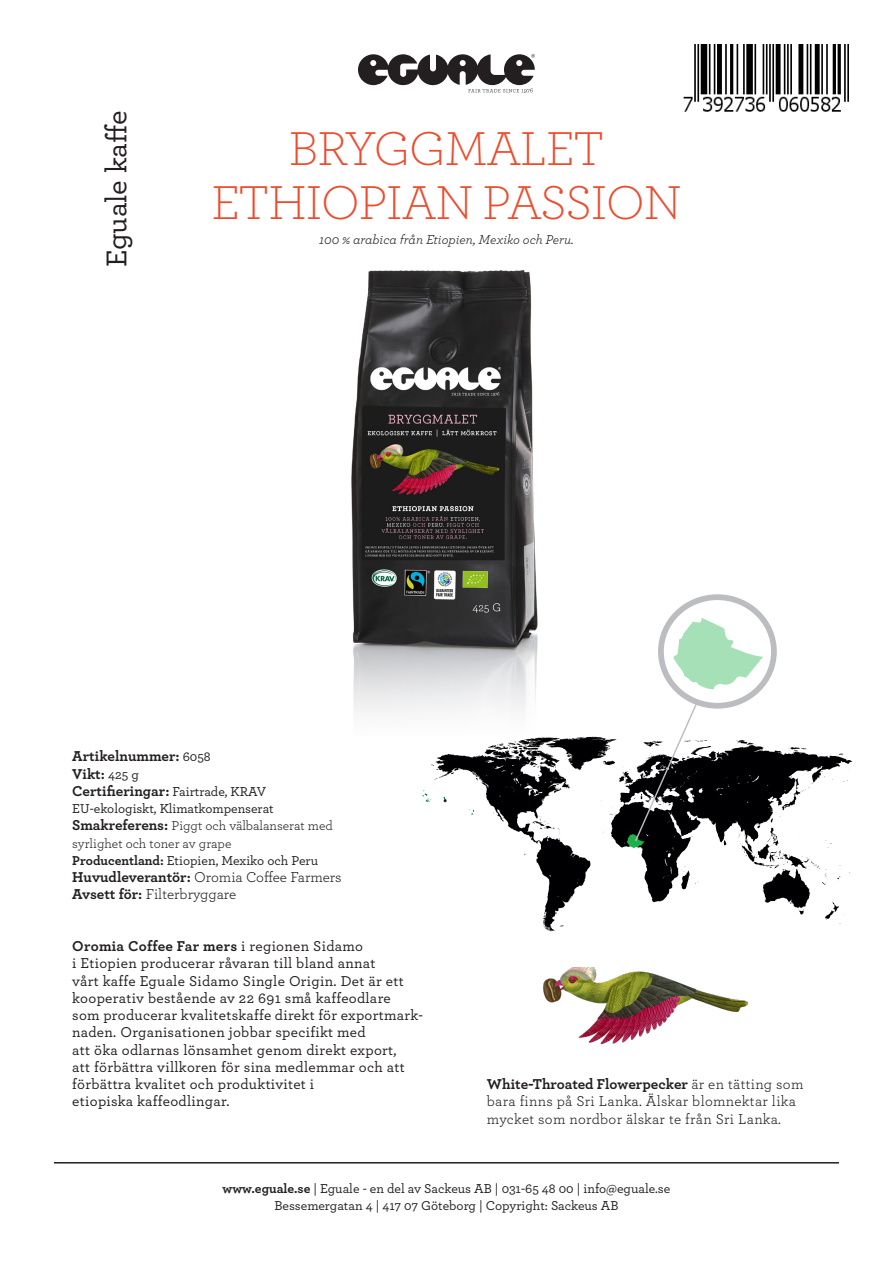
<style>
.page{position:relative;width:893px;height:1263px;background:#fff}
.page>*{position:absolute;margin:0;border:0;box-sizing:border-box;transform-origin:0 0}
.t1{font:300 49.8px/54px "Archer";letter-spacing:-.02em;color:#ed4b2c;text-align:center}
.t2{font:500 30px "Archer";letter-spacing:-.01em;color:#231f20}
.t3{font:500 15px/17.2px "Archer";letter-spacing:.02em;color:#231f20}
.t4{font:15px/17.2px "Archer";letter-spacing:.01em;color:#231f20}
.t5{font:700 15px/17.2px "Archer";color:#231f20}
.t6{font:500 13.5px/17.2px "Archer";color:#231f20}
.t7{font:italic 13.5px "Archer";color:#231f20}
.s1{font-weight:500;font-size:13.5px}
.s2{font-weight:700;font-size:15px}
.s3{font-weight:400}
.s4{font-weight:700}
</style>
<div class="page">
<img style="left:351px;top:270px;width:187px;height:443px">
<svg style="left:358px;top:54px;width:177px;height:39px"></svg>
<hr style="left:54px;top:1162px;width:785px;height:1px;background:#231f20">
<svg style="left:423px;top:790px;width:8px;height:12px"></svg>
<svg style="left:431px;top:737px;width:421px;height:194px"></svg>
<div style="left:658px;top:594px;width:119px;height:115px;border:6px solid #bcbdc0;border-radius:50%"></div>
<svg style="left:674px;top:617px;width:89px;height:74px"></svg>
<svg style="left:627px;top:699px;width:73px;height:149px"></svg>
<img style="left:543px;top:967px;width:206px;height:78px">
<img style="left:683px;top:45px;width:166px;height:67px">
<h2 class="t2" style="left:95px;top:267px;width:158px;rotate:-90deg">Eguale kaffe</h2>
<h1 class="t1" style="left:211px;top:119px;width:472px">BRYGGMALET<br>ETHIOPIAN PASSION</h1>
<p class="t7" style="left:319px;top:230px;width:256px">100 % arabica från Etiopien, Mexiko och Peru.</p>
<p class="t5" style="left:72px;top:747px;width:195px">Artikelnummer: <span class="s1">6058<br></span>Vikt: <span class="s1">425 g<br></span>Certifieringar: <span class="s1">Fairtrade, KRAV</span></p>
<p class="t6" style="left:72px;top:799px;width:262px">EU-ekologiskt, Klimatkompenserat <span class="s2">Smakreferens:</span> <span class="s3">Piggt och välbalanserat med syrlighet och toner av grape<br></span><span class="s4">Producentland:</span> Etiopien, Mexiko och Peru</p>
<p class="t4" style="left:72px;top:868px;width:271px"><span class="s4">Huvudleverantör:</span> Oromia Coffee Farmers<br><span class="s4">Avsett för:</span> Filterbryggare</p>
<p class="t3" style="left:72px;top:937px;width:352px"><span class="s4">Oromia Coffee Far mers</span> i regionen Sidamo<br>i Etiopien producerar råvaran till bland annat<br>vårt kaffe Eguale Sidamo Single Origin. Det är ett kooperativ bestående av 22 691 små kaffeodlare<br>som producerar kvalitetskaffe direkt för exportmark&shy;naden. Organisationen jobbar specifikt med<br>att öka odlarnas lönsamhet genom direkt export,<br>att förbättra villkoren för sina medlemmar och att förbättra kvalitet och produktivitet i<br>etiopiska kaffeodlingar.</p>
<p class="t4" style="left:487px;top:1075px;width:318px"><span class="s4">White-Throated Flowerpecker</span> är en tätting som bara finns på Sri Lanka. Älskar blomnektar lika mycket som nordbor älskar te från Sri Lanka.</p>
<p class="t6" style="left:223px;top:1179px;width:449px;text-align:center"><span class="s4">www.eguale.se</span> | Eguale - en del av Sackeus AB | 031-65 48 00 | info@eguale.se<br>Bessemergatan 4 | 417 07 Göteborg | Copyright: Sackeus AB</p>
</div>
